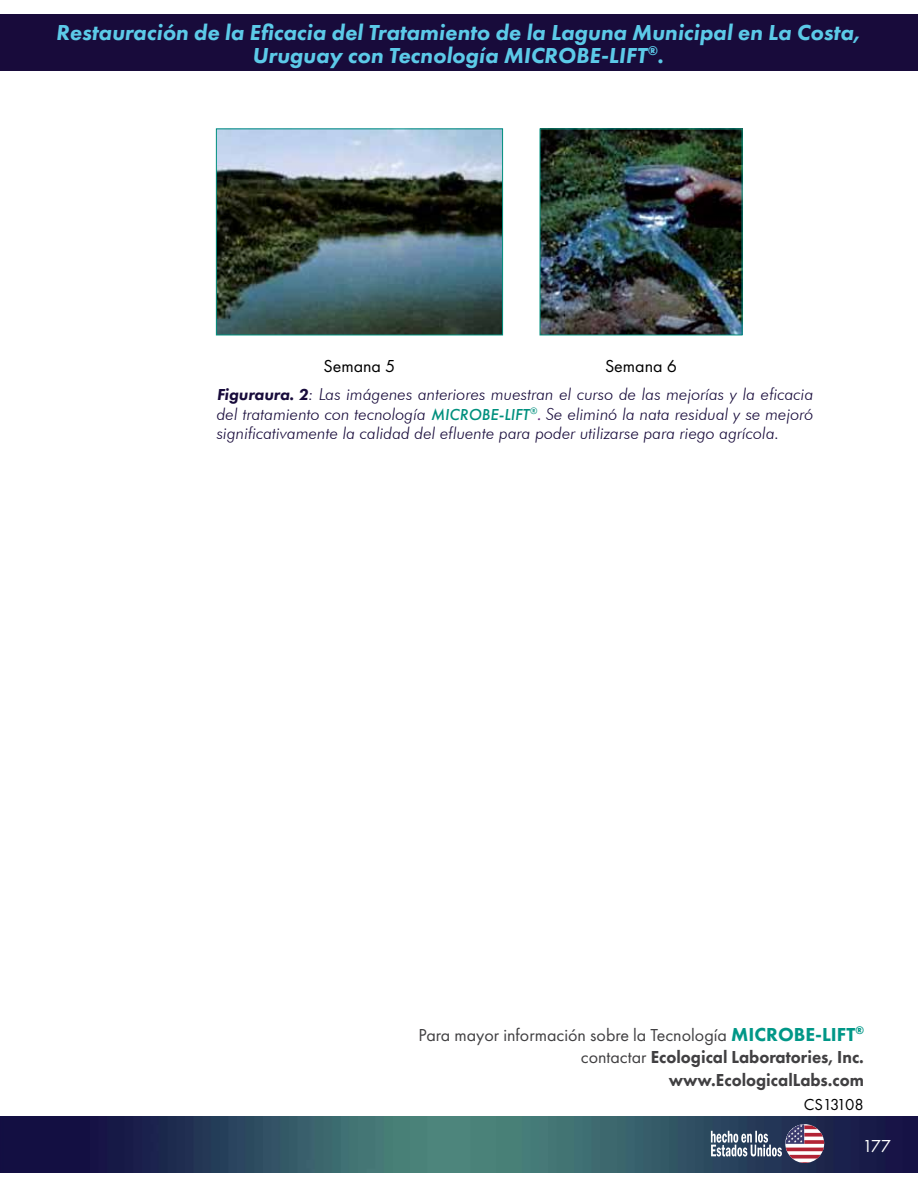
<style>
.page{position:relative;width:918px;height:1188px;background:#fff}
.page>*{position:absolute;margin:0;border:0;box-sizing:border-box;transform-origin:0 0}
.t1{font:italic 800 22.5px/22.5px "Futura PT";color:#5ccae8;text-align:center}
.t2{font:800 18px/22.5px "Futura PT";color:#414042;text-align:right;scale:.94 1}
.t3{font:18px "Futura PT";color:#000}
.t4{font:18px "Futura PT";color:#fff}
.t5{font:italic 300 16.5px/19.5px "Futura BT";color:#180b3b;text-align:justify}
.t6{font:16.5px "Futura PT";letter-spacing:-.03em;color:#000}
.s1{font-family:"Futura PT";font-weight:800}
.s2{font-family:"Futura PT";font-weight:500;color:#00907e}
.s3{font-family:"Futura PT";font-weight:500;color:#6c2e84}
.s4{font-weight:400}
.s5{font-size:19.5px;color:#009787}
</style>
<div class="page">
<div style="left:0;top:14px;width:918px;height:56px;background:#180b3b"></div>
<img style="left:0;top:1117px;width:918px;height:56px">
<svg style="left:711px;top:1124px;width:113px;height:39px;background:#6f6d83"></svg>
<img style="left:218px;top:131px;width:283px;height:202px">
<div style="left:216px;top:129px;width:287px;height:206px;border:1px solid #00907e"></div>
<img style="left:542px;top:131px;width:198px;height:202px">
<div style="left:540px;top:129px;width:202px;height:206px;border:1px solid #00907e"></div>
<h1 class="t1" style="left:56px;top:21px;width:805px">Restauración de la Eficacia del Tratamiento de la Laguna Municipal en La Costa,<br>Uruguay con Tecnología MICROBE-LIFT<sup>®</sup>.</h1>
<p class="t3" style="left:323px;top:356px;width:74px">Semana 5</p>
<p class="t3" style="left:605px;top:356px;width:74px">Semana 6</p>
<p class="t5" style="left:217px;top:384px;width:598px"><span class="s1">Figuraura. 2</span>: Las imágenes anteriores muestran el curso de las mejorías y la eficacia del tratamiento con tecnología <span class="s2">MICROBE-LIFT</span><sup>®</sup><span class="s3">.</span> Se eliminó la nata residual y se mejoró significativamente la calidad del efluente para poder utilizarse para riego agrícola.</p>
<p class="t2" style="left:418px;top:1023px;width:475px"><span class="s4">Para mayor información sobre la Tecnología</span> <span class="s5">MICROBE-LIFT</span><sup>® </sup><span class="s4">contactar</span> Ecological Laboratories, Inc. www.EcologicalLabs.com</p>
<p class="t6" style="left:804px;top:1094px;width:62px">CS13108</p>
<p class="t4" style="left:863px;top:1135px;width:30px">177</p>
</div>
